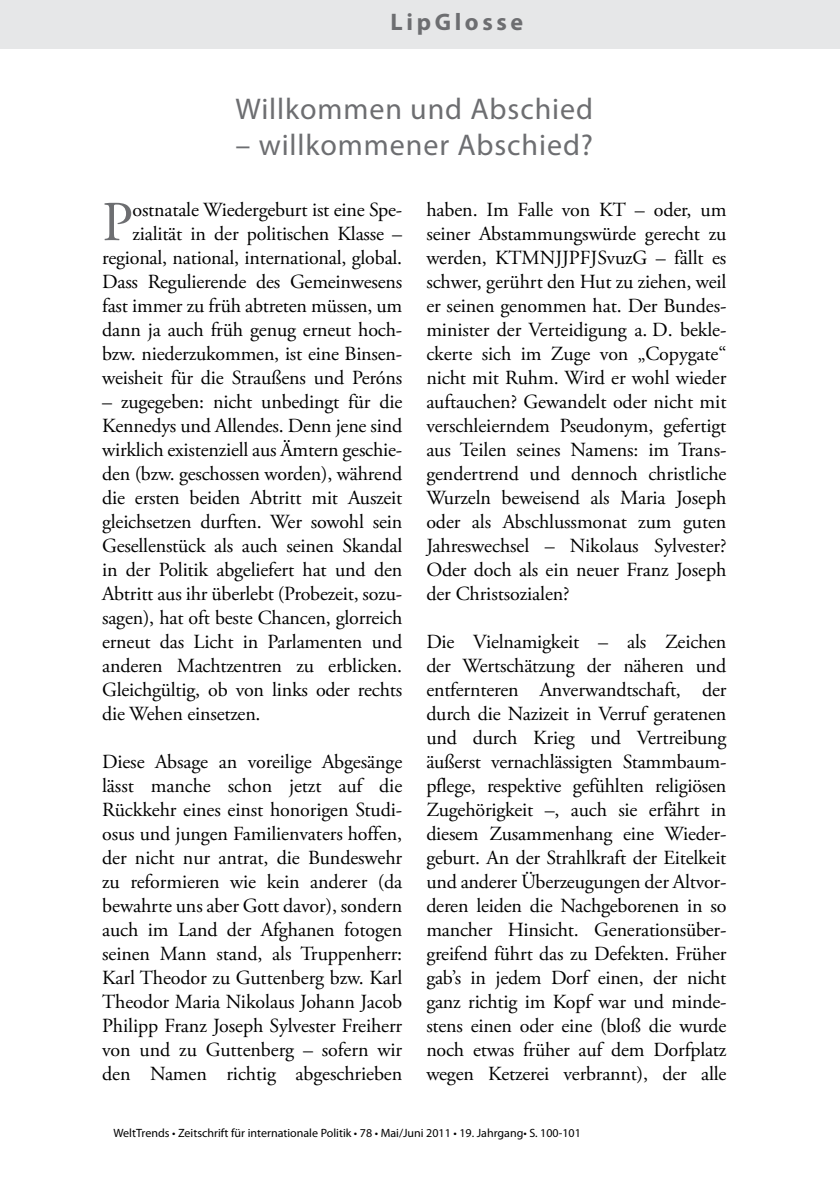
<style>
.page{position:relative;width:840px;height:1191px;background:#fff}
.page>*{position:absolute;margin:0;border:0;box-sizing:border-box;transform-origin:0 0}
.t1{font:56.2px "Adobe Garamond Pro";color:#6d6e71}
.t2{font:30px "Myriad Pro";letter-spacing:.03em;color:#6d6e71}
.t3{font:700 24px "Myriad Pro";letter-spacing:.15em;color:#6d6e71}
.t4{font:20px/24px "Adobe Garamond Pro";letter-spacing:-.01em;color:#000;text-align:justify}
.t5{font:12px "Myriad Pro";color:#000}
</style>
<div class="page">
<div style="left:0;top:0;width:839px;height:49px;background:#e6e7e8"></div>
<p class="t3" style="left:390px;top:7px;width:134px">LipGlosse</p>
<p class="t2" style="left:235px;top:90px;width:359px">Willkommen und Abschied</p>
<p class="t2" style="left:235px;top:126px;width:359px">– willkommener Abschied?</p>
<p class="t4" style="left:102px;top:198px;width:301px;text-align:right">ostnatale Wiedergeburt ist eine Spe&shy;zialität in der politischen Klasse – regional, national, international, global.<br>Dass Regulierende des Gemeinwesens fast immer zu früh abtreten müssen, um dann ja auch früh genug erneut hoch&shy;bzw. niederzukommen, ist eine Binsen&shy;weisheit für die Straußens und Peróns</p>
<p class="t4" style="left:102px;top:390px;width:301px">– zugegeben: nicht unbedingt für die Kennedys und Allendes. Denn jene sind wirklich existenziell aus Ämtern geschie&shy;den (bzw. geschossen worden), während die ersten beiden Abtritt mit Auszeit gleichsetzen durften. Wer sowohl sein Gesellenstück als auch seinen Skandal in der Politik abgeliefert hat und den Abtritt aus ihr überlebt (Probezeit, sozu&shy;sagen), hat oft beste Chancen, glorreich erneut das Licht in Parlamenten und anderen Machtzentren zu erblicken.<br>Gleichgültig, ob von links oder rechts die Wehen einsetzen.</p>
<p class="t4" style="left:102px;top:750px;width:301px">Diese Absage an voreilige Abgesänge lässt manche schon jetzt auf die Rückkehr eines einst honorigen Studi&shy;osus und jungen Familienvaters hoffen, der nicht nur antrat, die Bundeswehr zu reformieren wie kein anderer (da bewahrte uns aber Gott davor), sondern auch im Land der Afghanen fotogen seinen Mann stand, als Truppenherr:<br>Karl Theodor zu Guttenberg bzw. Karl Theodor Maria Nikolaus Johann Jacob Philipp Franz Joseph Sylvester Freiherr von und zu Guttenberg – sofern wir den Namen richtig abgeschrieben</p>
<p class="t1" style="left:102px;top:188px;width:32px">P</p>
<p class="t4" style="left:426px;top:198px;width:301px">haben. Im Falle von KT – oder, um seiner Abstammungswürde gerecht zu werden, KTMNJJPFJSvuzG – fällt es schwer, gerührt den Hut zu ziehen, weil er seinen genommen hat. Der Bundes&shy;minister der Verteidigung a. D. bekle&shy;ckerte sich im Zuge von „Copygate“ nicht mit Ruhm. Wird er wohl wieder auftauchen? Gewandelt oder nicht mit verschleierndem Pseudonym, gefertigt aus Teilen seines Namens: im Trans&shy;gendertrend und dennoch christliche Wurzeln beweisend als Maria Joseph oder als Abschlussmonat zum guten Jahreswechsel – Nikolaus Sylvester?<br>Oder doch als ein neuer Franz Joseph der Christsozialen?</p>
<p class="t4" style="left:426px;top:630px;width:301px">Die Vielnamigkeit – als Zeichen der Wertschätzung der näheren und entfernteren Anverwandtschaft, der durch die Nazizeit in Verruf geratenen und durch Krieg und Vertreibung äußerst vernachlässigten Stammbaum&shy;pflege, respektive gefühlten religiösen Zugehörigkeit –, auch sie erfährt in diesem Zusammenhang eine Wieder&shy;geburt. An der Strahlkraft der Eitelkeit und anderer Überzeugungen der Altvor&shy;deren leiden die Nachgeborenen in so mancher Hinsicht. Generationsüber&shy;greifend führt das zu Defekten. Früher gab’s in jedem Dorf einen, der nicht ganz richtig im Kopf war und minde&shy;stens einen oder eine (bloß die wurde noch etwas früher auf dem Dorfplatz wegen Ketzerei verbrannt), der alle</p>
<p class="t5" style="left:113px;top:1126px;width:468px">WeltTrends • Zeitschrift für internationale Politik • 78 • Mai/Juni 2011 • 19. Jahrgang• S. 100-101</p>
</div>
